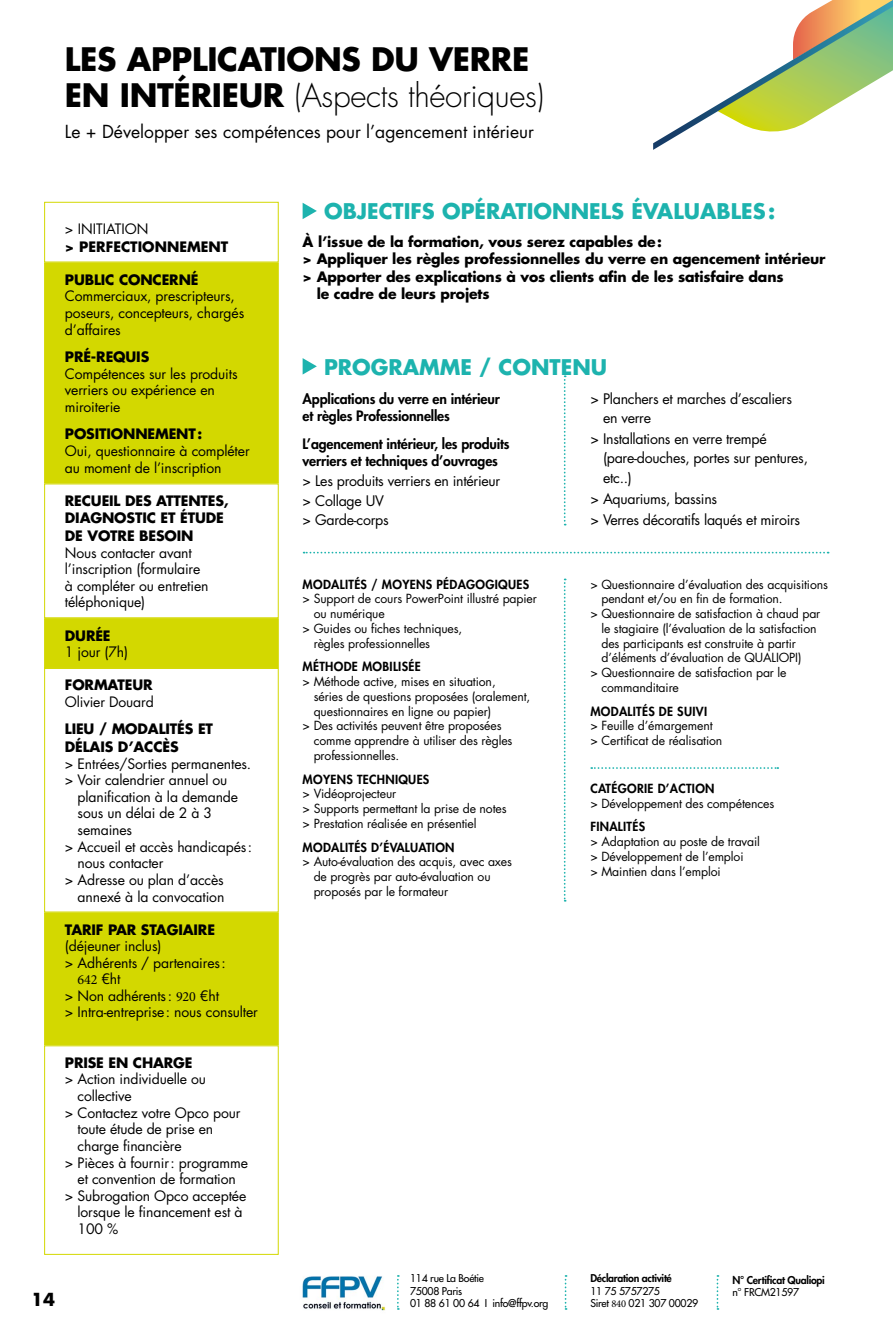
<style>
.page{position:relative;width:893px;height:1340px;background:#fff}
.page>*{position:absolute;margin:0;border:0;box-sizing:border-box;transform-origin:0 0}
.TITRE_NV1{font:700 31.5px/36.8px "Futura Std";letter-spacing:-.01em;color:#000}
.TITRE_NV2{font:700 21px "Futura Std";color:#1db3ae}
.CHAPO{font:17.5px "Futura Std";color:#000}
.t1{font:700 17.5px "Futura Std";color:#000}
.t2{font:14.17px/19.2px "Futura Std";letter-spacing:-.02em;color:#000}
.BODY{font:14px/16.6px "Futura Std";letter-spacing:-.01em;color:#000}
.BODY_OBJECTIFS{font:700 14px/17.5px "Futura Std";letter-spacing:-.01em;color:#000}
.INTERTITRE{font:700 14px/17.5px "Futura Std";letter-spacing:-.01em;color:#000}
.INTERTITRE-2{font:800 14px/17.5px "Futura Std";letter-spacing:-.01em;color:#000}
.INTERTITRE-3{font:14px "Futura Std";color:#000}
.BODY-2{font:14px "Minion Pro";color:#000}
.BODY_small{font:12.25px/14.7px "Futura Std";letter-spacing:-.01em;color:#000}
.TITRE_NV3{font:800 12.25px "Futura Std";letter-spacing:.025em;color:#000}
.t3{font:500 10.5px/12.6px "Futura Std";letter-spacing:-.025em;color:#000}
.t4{font:800 10.5px "Futura Std";letter-spacing:-.025em;color:#000}
.s1{font-weight:300}
.s2{font-family:"Futura Std"}
.s3{font-family:"Minion Pro"}
.s4{font-size:14px}
.s5{font-family:"Minion Pro";font-weight:400}
</style>
<div class="page">
<svg style="left:653px;top:0;width:240px;height:150px"></svg>
<svg style="left:591px;top:767px;width:187px;height:2px"></svg>
<svg style="left:303px;top:203px;width:14px;height:16px"></svg>
<svg style="left:303px;top:358px;width:14px;height:16px"></svg>
<svg style="left:564px;top:375px;width:2px;height:150px"></svg>
<svg style="left:564px;top:578px;width:2px;height:323px"></svg>
<svg style="left:304px;top:551px;width:525px;height:2px"></svg>
<svg style="left:44px;top:201px;width:235px;height:61px"></svg>
<div style="left:44px;top:262px;width:235px;height:221px;background:#d3d800"></div>
<svg style="left:44px;top:483px;width:235px;height:184px"></svg>
<svg style="left:44px;top:667px;width:235px;height:245px"></svg>
<div style="left:44px;top:912px;width:235px;height:132px;background:#d3d800"></div>
<svg style="left:44px;top:1044px;width:235px;height:211px"></svg>
<svg style="left:565px;top:1275px;width:2px;height:34px"></svg>
<svg style="left:397px;top:1275px;width:2px;height:34px"></svg>
<svg style="left:717px;top:1275px;width:1px;height:34px"></svg>
<img style="left:302px;top:1276px;width:84px;height:35px">
<p class="TITRE_NV1" style="left:65px;top:40px;width:481px">LES APPLICATIONS DU VERRE<br>EN INTÉRIEUR <span class="s1">(Aspects théoriques)</span></p>
<p class="CHAPO" style="left:65px;top:121px;width:471px">Le + Développer ses compétences pour l’agencement intérieur</p>
<p class="INTERTITRE-3" style="left:65px;top:220px;width:85px">&gt; INITIATION</p>
<p class="INTERTITRE" style="left:65px;top:237px;width:165px">&gt; PERFECTIONNEMENT</p>
<p class="INTERTITRE" style="left:65px;top:270px;width:135px">PUBLIC CONCERNÉ</p>
<p class="BODY" style="left:65px;top:288px;width:181px">Commerciaux, prescripteurs, poseurs, concepteurs, chargés d’affaires</p>
<p class="INTERTITRE" style="left:65px;top:348px;width:86px">PRÉ-REQUIS</p>
<p class="BODY" style="left:65px;top:365px;width:174px">Compétences sur les produits verriers ou expérience en miroiterie</p>
<p class="INTERTITRE" style="left:65px;top:425px;width:139px">POSITIONNEMENT:</p>
<p class="BODY" style="left:65px;top:443px;width:186px">Oui, questionnaire à compléter au moment de l’inscription</p>
<p class="INTERTITRE" style="left:65px;top:491px;width:165px">RECUEIL DES ATTENTES,<br>DIAGNOSTIC ET ÉTUDE<br>DE VOTRE BESOIN</p>
<p class="BODY" style="left:65px;top:544px;width:145px">Nous contacter avant l’inscription (formulaire à compléter ou entretien téléphonique)</p>
<p class="INTERTITRE" style="left:65px;top:626px;width:47px">DURÉE</p>
<p class="BODY" style="left:65px;top:644px;width:65px">1 jour (7h)</p>
<p class="INTERTITRE" style="left:65px;top:676px;width:89px">FORMATEUR</p>
<p class="BODY" style="left:65px;top:693px;width:90px">Olivier Douard</p>
<p class="INTERTITRE" style="left:65px;top:720px;width:150px">LIEU / MODALITÉS ET<br>DÉLAIS D’ACCÈS</p>
<p class="BODY" style="left:65px;top:755px;width:188px">&gt; Entrées/Sorties permanentes.</p>
<p class="BODY" style="left:78px;top:772px;width:162px;text-indent:-13px">&gt; Voir calendrier annuel ou planification à la demande sous un délai de 2 à 3 semaines</p>
<p class="BODY" style="left:78px;top:838px;width:176px;text-indent:-13px">&gt; Accueil et accès handicapés: nous contacter</p>
<p class="BODY" style="left:65px;top:871px;width:161px;text-align:right">&gt; Adresse ou plan d’accès annexé à la convocation</p>
<p class="INTERTITRE" style="left:65px;top:920px;width:152px">TARIF PAR STAGIAIRE</p>
<p class="BODY" style="left:65px;top:938px;width:98px">(déjeuner inclus)</p>
<p class="BODY" style="left:65px;top:954px;width:162px">&gt; Adhérents / partenaires:</p>
<p class="BODY-2" style="left:78px;top:970px;width:45px">642 <span class="s2">€ht</span></p>
<p class="BODY" style="left:65px;top:987px;width:156px">&gt; Non adhérents: <span class="s3">920</span> €ht</p>
<p class="BODY" style="left:65px;top:1004px;width:195px">&gt; Intra-entreprise: nous consulter</p>
<p class="INTERTITRE" style="left:65px;top:1053px;width:129px">PRISE EN CHARGE</p>
<p class="BODY" style="left:78px;top:1071px;width:130px;text-indent:-13px">&gt; Action individuelle ou collective</p>
<p class="BODY" style="left:78px;top:1104px;width:165px;text-indent:-13px">&gt; Contactez votre Opco pour toute étude de prise en charge financière</p>
<p class="BODY" style="left:65px;top:1154px;width:185px;text-align:center">&gt; Pièces à fournir: programme et convention de formation</p>
<p class="BODY" style="left:78px;top:1187px;width:170px;text-indent:-13px">&gt; Subrogation Opco acceptée lorsque le financement est à<br>100 %</p>
<h3 class="t1" style="left:31px;top:1288px;width:26px">14</h3>
<p class="TITRE_NV2" style="left:324px;top:197px;width:453px">OBJECTIFS OPÉRATIONNELS ÉVALUABLES:</p>
<p class="BODY_OBJECTIFS" style="left:303px;top:232px;width:361px">À l’issue de la formation, vous serez capables de:</p>
<p class="BODY_OBJECTIFS" style="left:303px;top:250px;width:524px">&gt; Appliquer les règles professionnelles du verre en agencement intérieur</p>
<p class="BODY_OBJECTIFS" style="left:317px;top:267px;width:468px;text-indent:-14px">&gt; Apporter des explications à vos clients afin de les satisfaire dans le cadre de leurs projets</p>
<p class="TITRE_NV2" style="left:324px;top:353px;width:285px">PROGRAMME / CONTENU</p>
<p class="INTERTITRE-2" style="left:303px;top:389px;width:199px">Applications du verre en intérieur et règles Professionnelles</p>
<p class="INTERTITRE-2" style="left:303px;top:434px;width:209px">L’agencement intérieur, les produits verriers et techniques d’ouvrages</p>
<p class="t2" style="left:303px;top:471px;width:199px"><span class="s4">&gt;</span> Les produits verriers en intérieur</p>
<p class="t2" style="left:303px;top:491px;width:83px"><span class="s4">&gt;</span> Collage UV</p>
<p class="t2" style="left:303px;top:511px;width:88px"><span class="s4">&gt;</span> Garde-corps</p>
<p class="t2" style="left:603px;top:389px;width:191px;text-indent:-13px"><span class="s4">&gt;</span> Planchers et marches d’escaliers en verre</p>
<p class="t2" style="left:603px;top:429px;width:207px;text-indent:-13px"><span class="s4">&gt;</span> Installations en verre trempé (pare-douches, portes sur pentures, etc..)</p>
<p class="t2" style="left:590px;top:489px;width:128px"><span class="s4">&gt;</span> Aquariums, bassins</p>
<p class="t2" style="left:590px;top:511px;width:211px"><span class="s4">&gt;</span> Verres décoratifs laqués et miroirs</p>
<p class="TITRE_NV3" style="left:303px;top:576px;width:228px">MODALITÉS / MOYENS PÉDAGOGIQUES</p>
<p class="BODY_small" style="left:314px;top:591px;width:225px;text-indent:-11px">&gt; Support de cours PowerPoint illustré papier ou numérique</p>
<p class="BODY_small" style="left:314px;top:621px;width:150px;text-indent:-11px">&gt; Guides ou fiches techniques, règles professionnelles</p>
<p class="TITRE_NV3" style="left:303px;top:659px;width:120px">MÉTHODE MOBILISÉE</p>
<p class="BODY_small" style="left:314px;top:674px;width:218px;text-indent:-11px">&gt; Méthode active, mises en situation,<br>séries de questions proposées (oralement, questionnaires en ligne ou papier)</p>
<p class="BODY_small" style="left:314px;top:718px;width:200px;text-indent:-11px">&gt; Des activités peuvent être proposées comme apprendre à utiliser des règles professionnelles.</p>
<p class="TITRE_NV3" style="left:303px;top:771px;width:128px">MOYENS TECHNIQUES</p>
<p class="BODY_small" style="left:303px;top:786px;width:95px">&gt; Vidéoprojecteur</p>
<p class="BODY_small" style="left:303px;top:801px;width:206px">&gt; Supports permettant la prise de notes</p>
<p class="BODY_small" style="left:303px;top:816px;width:175px">&gt; Prestation réalisée en présentiel</p>
<p class="TITRE_NV3" style="left:303px;top:839px;width:153px">MODALITÉS D’ÉVALUATION</p>
<p class="BODY_small" style="left:314px;top:854px;width:200px;text-indent:-11px">&gt; Auto-évaluation des acquis, avec axes de progrès par auto-évaluation ou proposés par le formateur</p>
<p class="BODY_small" style="left:601px;top:577px;width:228px;text-indent:-11px">&gt; Questionnaire d’évaluation des acquisitions pendant et/ou en fin de formation.</p>
<p class="BODY_small" style="left:601px;top:606px;width:220px;text-indent:-11px">&gt; Questionnaire de satisfaction à chaud par le stagiaire (l’évaluation de la satisfaction des participants est construite à partir d’éléments d’évaluation de QUALIOPI)</p>
<p class="BODY_small" style="left:601px;top:665px;width:187px;text-indent:-11px">&gt; Questionnaire de satisfaction par le commanditaire</p>
<p class="TITRE_NV3" style="left:590px;top:703px;width:118px">MODALITÉS DE SUIVI</p>
<p class="BODY_small" style="left:590px;top:718px;width:124px">&gt; Feuille d’émargement</p>
<p class="BODY_small" style="left:590px;top:733px;width:134px">&gt; Certificat de réalisation</p>
<p class="TITRE_NV3" style="left:590px;top:780px;width:126px">CATÉGORIE D’ACTION</p>
<p class="BODY_small" style="left:590px;top:795px;width:185px">&gt; Développement des compétences</p>
<p class="TITRE_NV3" style="left:590px;top:819px;width:56px">FINALITÉS</p>
<p class="BODY_small" style="left:590px;top:834px;width:171px">&gt; Adaptation au poste de travail</p>
<p class="BODY_small" style="left:590px;top:849px;width:155px">&gt; Développement de l’emploi</p>
<p class="BODY_small" style="left:590px;top:863px;width:132px">&gt; Maintien dans l’emploi</p>
<p class="t3" style="left:410px;top:1271px;width:140px">114 rue La Boétie<br>75008 Paris<br>01 88 61 00 64 I info@ffpv.org</p>
<p class="t4" style="left:590px;top:1271px;width:83px">Déclaration activité</p>
<p class="t3" style="left:590px;top:1284px;width:109px">11 75 5757275<br>Siret <span class="s5">840</span> 021 307 00029</p>
<p class="t4" style="left:732px;top:1273px;width:94px">N° Certificat Qualiopi</p>
<p class="t3" style="left:732px;top:1286px;width:68px">n° FRCM21597</p>
</div>
